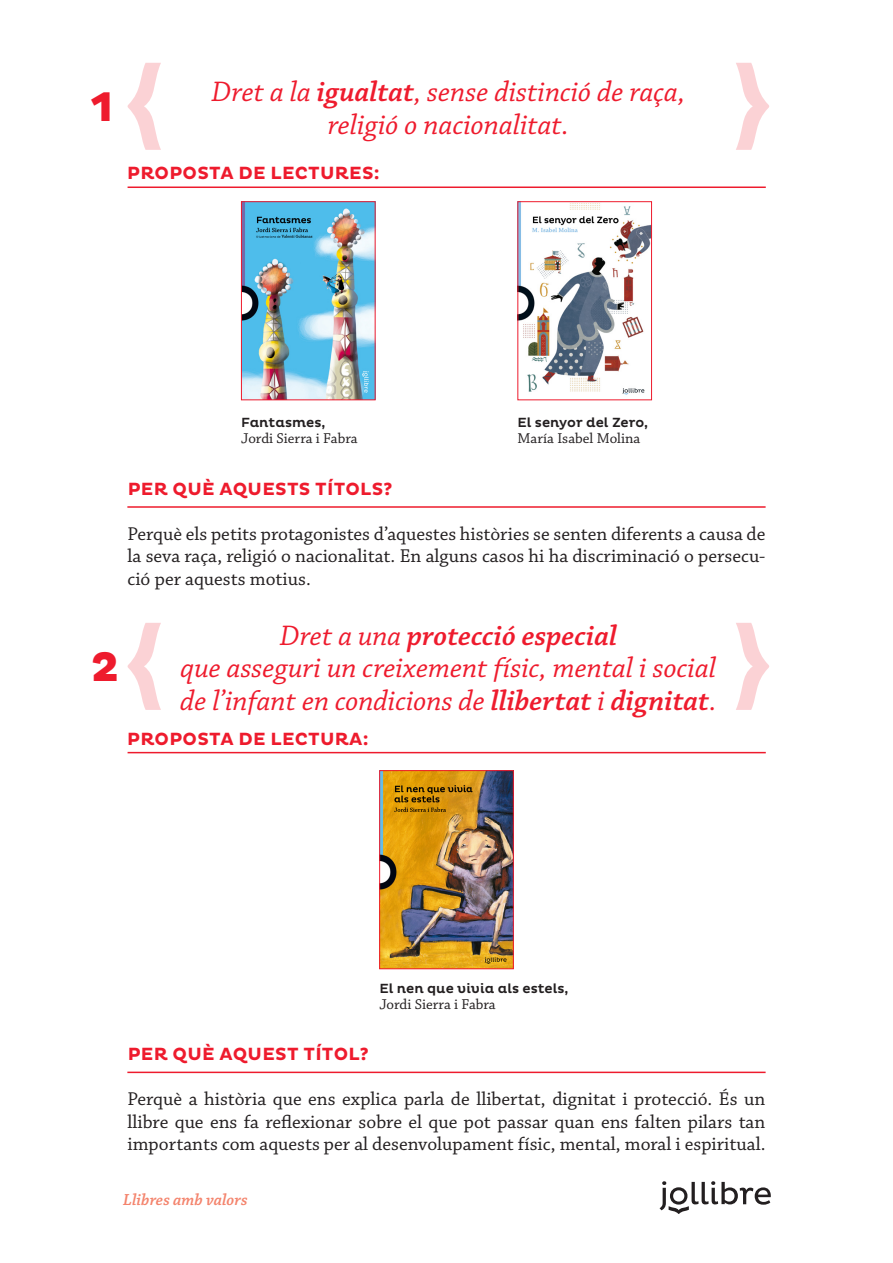
<style>
.page{position:relative;width:893px;height:1263px;background:#fff}
.page>*{position:absolute;margin:0;border:0;box-sizing:border-box;transform-origin:0 0}
.t1{font:800 42.15px "Pluto";color:#ee1b2d}
.t2{font:italic 29.7px "Chaparral Pro";color:#ee1b2d}
.t3{font:italic 600 29.7px "Chaparral Pro";color:#ee1b2d}
.t4{font:19.5px/22.5px "Chaparral Pro";color:#231f20;text-align:justify}
.t5{font:700 18px "Pluto";letter-spacing:.015em;color:#ee1b2d}
.t6{font:italic 600 16.8px "Chaparral Pro";color:#f4846d}
.t7{font:15px "Chaparral Pro";color:#231f20}
.t8{font:500 13.5px "Pluto";color:#231f20}
.s1{font-weight:600}
.s2{font-weight:400}
</style>
<div class="page">
<svg style="left:659px;top:1181px;width:112px;height:33px"></svg>
<hr style="left:128px;top:186px;width:638px;height:2px;background:#ee1b2d">
<hr style="left:127px;top:506px;width:639px;height:2px;background:#ee1b2d">
<svg style="left:128px;top:63px;width:33px;height:87px"></svg>
<svg style="left:736px;top:63px;width:33px;height:87px"></svg>
<img style="left:520px;top:203px;width:130px;height:192px">
<div style="left:518px;top:201px;width:134px;height:199px;border:1px solid #ee1b2d"></div>
<img style="left:243px;top:203px;width:130px;height:195px">
<div style="left:241px;top:201px;width:134px;height:199px;border:1px solid #ee1b2d"></div>
<hr style="left:128px;top:752px;width:638px;height:1px;background:#ee1b2d">
<hr style="left:127px;top:1071px;width:639px;height:2px;background:#ee1b2d">
<svg style="left:128px;top:623px;width:33px;height:87px"></svg>
<svg style="left:736px;top:623px;width:33px;height:87px"></svg>
<img style="left:381px;top:772px;width:131px;height:195px">
<div style="left:379px;top:770px;width:135px;height:199px;border:1px solid #ee1b2d"></div>
<p class="t1" style="left:91px;top:83px;width:24px">1</p>
<p class="t2" style="left:211px;top:75px;width:475px">Dret a la <span class="s1">igualtat</span>, sense distinció de raça,</p>
<p class="t2" style="left:328px;top:108px;width:243px">religió o nacionalitat.</p>
<p class="t5" style="left:127px;top:163px;width:254px">PROPOSTA DE LECTURES:</p>
<p class="t8" style="left:241px;top:414px;width:86px">Fantasmes,</p>
<p class="t7" style="left:241px;top:430px;width:118px">Jordi Sierra i Fabra</p>
<p class="t8" style="left:518px;top:414px;width:132px">El senyor del Zero,</p>
<p class="t7" style="left:518px;top:430px;width:124px">María Isabel Molina</p>
<p class="t5" style="left:128px;top:478px;width:266px">PER QUÈ AQUESTS TÍTOLS?</p>
<p class="t4" style="left:128px;top:523px;width:639px">Perquè els petits protagonistes d’aquestes històries se senten diferents a causa de la seva raça, religió o nacionalitat. En alguns casos hi ha discriminació o persecu&shy;ció per aquests motius.</p>
<p class="t1" style="left:91px;top:643px;width:30px">2</p>
<p class="t3" style="left:280px;top:619px;width:339px"><span class="s2">Dret a una</span> protecció especial</p>
<p class="t2" style="left:181px;top:652px;width:537px">que asseguri un creixement físic, mental i social</p>
<p class="t2" style="left:180px;top:684px;width:538px">de l’infant en condicions de <span class="s1">llibertat</span> i <span class="s1">dignitat</span>.</p>
<p class="t5" style="left:127px;top:728px;width:243px">PROPOSTA DE LECTURA:</p>
<p class="t8" style="left:379px;top:980px;width:191px">El nen que vivia als estels,</p>
<p class="t7" style="left:379px;top:996px;width:118px">Jordi Sierra i Fabra</p>
<p class="t5" style="left:128px;top:1044px;width:243px">PER QUÈ AQUEST TÍTOL?</p>
<p class="t4" style="left:128px;top:1089px;width:639px">Perquè a història que ens explica parla de llibertat, dignitat i protecció. És un llibre que ens fa reflexionar sobre el que pot passar quan ens falten pilars tan importants com aquests per al desenvolupament físic, mental, moral i espiritual.</p>
<p class="t6" style="left:123px;top:1190px;width:126px">Llibres amb valors</p>
</div>
